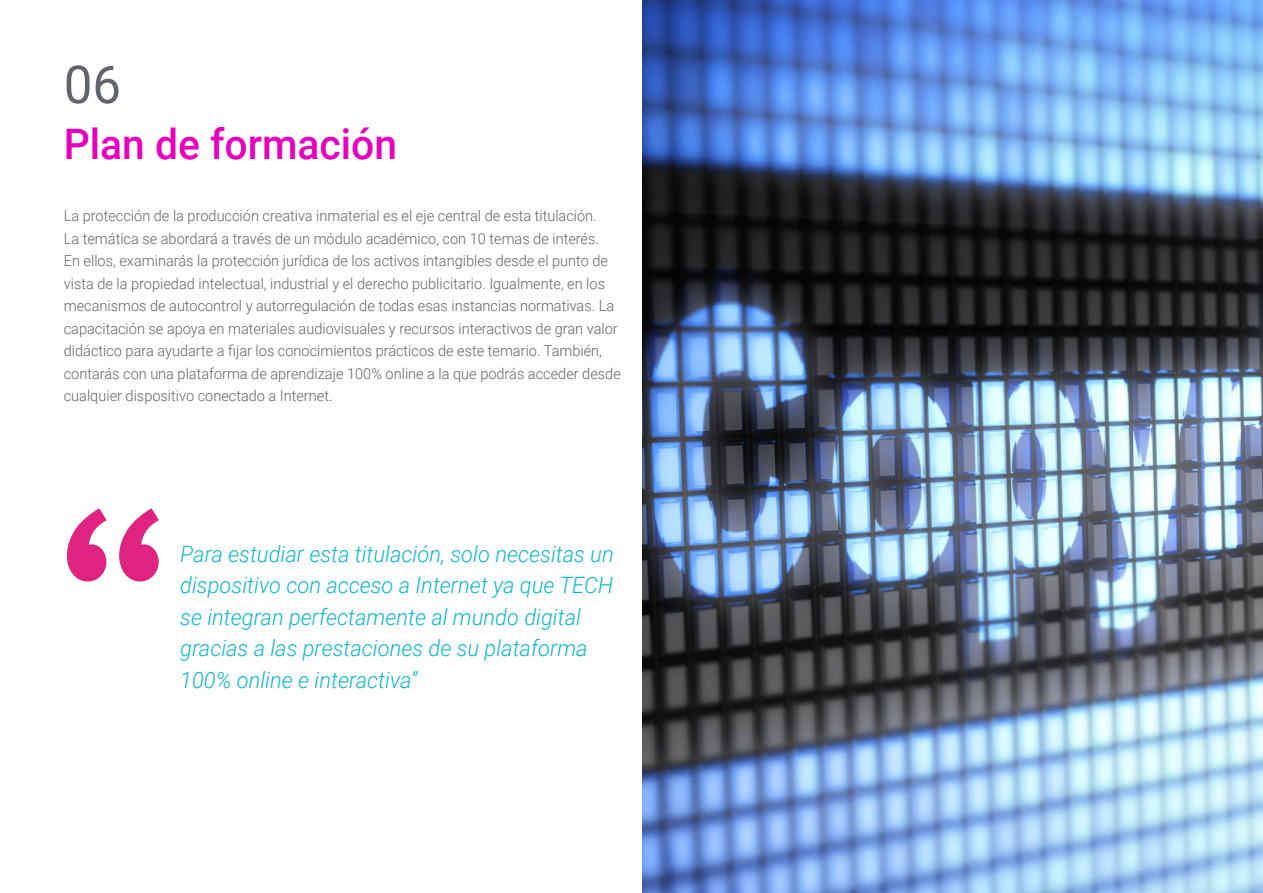
<style>
.page{position:relative;width:1263px;height:893px;background:#fff}
.page>*{position:absolute;margin:0;border:0;box-sizing:border-box;transform-origin:0 0}
.t1{font:52.5px "Roboto";color:#61646a}
.t2{font:500 42px "Roboto";color:#e602bd}
.t3{font:italic 300 22.5px/31.5px "Roboto";color:#0fb6cf}
.t4{font:300 15px/22.5px "Roboto";color:#61646a}
</style>
<div class="page">
<svg style="left:67px;top:508px;width:92px;height:73px"></svg>
<img style="left:642px;top:0;width:621px;height:893px">
<h1 class="t1" style="left:64px;top:48px;width:59px">06</h1>
<h2 class="t2" style="left:64px;top:115px;width:335px">Plan de formación</h2>
<p class="t4" style="left:64px;top:204px;width:559px">La protección de la producción creativa inmaterial es el eje central de esta titulación.<br>La temática se abordará a través de un módulo académico, con 10 temas de interés.<br>En ellos, examinarás la protección jurídica de los activos intangibles desde el punto de vista de la propiedad intelectual, industrial y el derecho publicitario. Igualmente, en los mecanismos de autocontrol y autorregulación de todas esas instancias normativas. La capacitación se apoya en materiales audiovisuales y recursos interactivos de gran valor didáctico para ayudarte a fijar los conocimientos prácticos de este temario. También, contarás con una plataforma de aprendizaje 100% online a la que podrás acceder desde cualquier dispositivo conectado a Internet.</p>
<h3 class="t3" style="left:180px;top:537px;width:435px">Para estudiar esta titulación, solo necesitas un dispositivo con acceso a Internet ya que TECH se integran perfectamente al mundo digital gracias a las prestaciones de su plataforma 100% online e interactiva”</h3>
</div>
